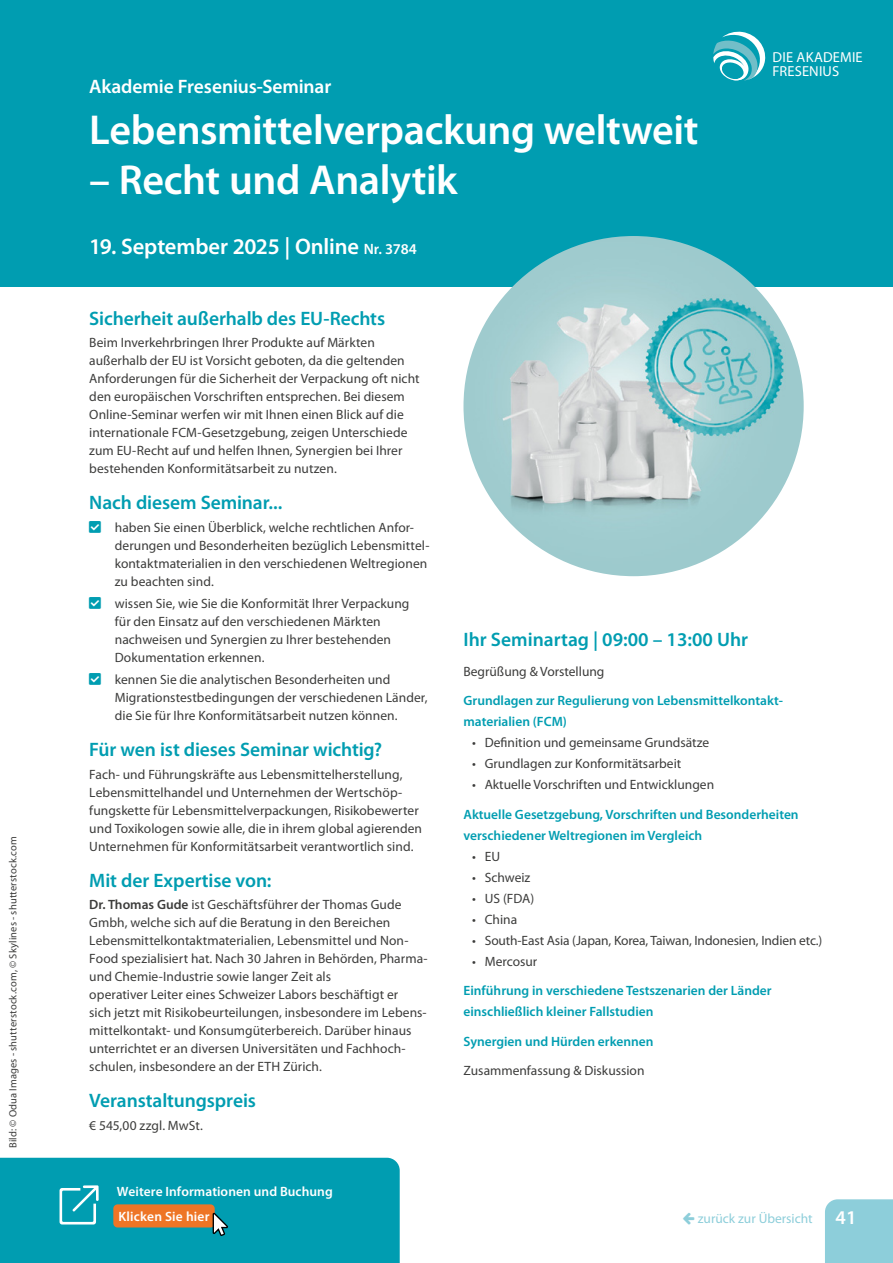
<style>
.page{position:relative;width:893px;height:1263px;background:#fff}
.page>*{position:absolute;margin:0;border:0;box-sizing:border-box;transform-origin:0 0}
.Seminartitel{font:600 42px "Myriad Pro";letter-spacing:-.01em;color:#fff}
.t1{font:600 22.5px "Myriad Pro";letter-spacing:-.005em;color:#fff}
.t2{font:600 19.5px "Myriad Pro";letter-spacing:-.005em;color:#009db1}
.t3{font:600 19.5px "Myriad Pro";letter-spacing:-.005em;color:#fff}
.t4{font:14.55px/14.5px "Myriad Pro";letter-spacing:.01em;color:#fff}
.t5{font:13.5px/18px "Myriad Pro";letter-spacing:.005em;color:#3c3c3b}
.t6{font:600 13.5px/21px "Myriad Pro";color:#009db1}
.t7{font:600 13.5px/25.5px "Myriad Pro";letter-spacing:.005em;color:#fff}
.t8{font:13.5px "Myriad Pro";color:#8dceda}
.t9{font:10.5px "Myriad Pro";letter-spacing:.01em;color:#3c3c3b}
.s1{font-size:15px}
.s2{font-weight:600}
.s3{font-weight:600;font-size:19.5px;color:#fff}
</style>
<div class="page">
<div style="left:0;top:0;width:893px;height:287px;background:#009db1"></div>
<svg style="left:713px;top:32px;width:53px;height:49px"></svg>
<img style="left:463px;top:236px;width:341px;height:340px;border-radius:170px">
<div style="left:825px;top:1199px;width:68px;height:64px;background:#8dceda"></div>
<svg style="left:0;top:1158px;width:400px;height:105px;background:#119caa"></svg>
<p class="t9" style="left:6px;top:1148px;width:313px;rotate:-90deg">Bild: © Odua Images - shutterstock.com, © Skylines - shutterstock.com</p>
<p class="t3" style="left:89px;top:74px;width:244px">Akademie Fresenius-Seminar</p>
<p class="Seminartitel" style="left:89px;top:103px;width:611px">Lebensmittelverpackung weltweit</p>
<p class="Seminartitel" style="left:89px;top:153px;width:370px">– Recht und Analytik</p>
<p class="t1" style="left:89px;top:232px;width:329px">19. September 2025 | Online <span class="s1">Nr. 3784</span></p>
<p class="t4" style="left:773px;top:49px;width:92px">DIE AKADEMIE<br>FRESENIUS</p>
<p class="t2" style="left:89px;top:306px;width:297px">Sicherheit außerhalb des EU-Rechts</p>
<p class="t5" style="left:89px;top:334px;width:332px">Beim Inverkehrbringen Ihrer Produkte auf Märkten außerhalb der EU ist Vorsicht geboten, da die geltenden Anforderungen für die Sicherheit der Verpackung oft nicht den europäischen Vorschriften entsprechen. Bei diesem Online-Seminar werfen wir mit Ihnen einen Blick auf die internationale FCM-Gesetzgebung, zeigen Unterschiede zum EU-Recht auf und helfen Ihnen, Synergien bei Ihrer bestehenden Konformitätsarbeit zu nutzen.</p>
<p class="t2" style="left:89px;top:490px;width:195px">Nach diesem Seminar...</p>
<p class="t5" style="left:115px;top:518px;width:316px">haben Sie einen Überblick, welche rechtlichen Anfor&shy;derungen und Besonderheiten bezüglich Lebensmittel&shy;kontaktmaterialien in den verschiedenen Weltregionen zu beachten sind.</p>
<p class="t5" style="left:115px;top:594px;width:296px">wissen Sie, wie Sie die Konformität Ihrer Verpackung für den Einsatz auf den verschiedenen Märkten nachweisen und Synergien zu Ihrer bestehenden Dokumentation erkennen.</p>
<p class="t5" style="left:115px;top:670px;width:314px">kennen Sie die analytischen Besonderheiten und<br>Migrationstestbedingungen der verschiedenen Länder, die Sie für Ihre Konformitätsarbeit nutzen können.</p>
<p class="t2" style="left:89px;top:737px;width:294px">Für wen ist dieses Seminar wichtig?</p>
<p class="t5" style="left:89px;top:765px;width:334px">Fach- und Führungskräfte aus Lebensmittelherstellung, Lebensmittelhandel und Unternehmen der Wertschöp&shy;fungskette für Lebensmittelverpackungen, Risikobewerter und Toxikologen sowie alle, die in ihrem global agierenden Unternehmen für Konformitätsarbeit verantwortlich sind.</p>
<p class="t2" style="left:89px;top:868px;width:184px">Mit der Expertise von:</p>
<p class="t5" style="left:89px;top:895px;width:340px"><span class="s2">Dr. Thomas Gude</span> ist Geschäftsführer der Thomas Gude Gmbh, welche sich auf die Beratung in den Bereichen Lebensmittelkontaktmaterialien, Lebensmittel und Non-Food spezialisiert hat. Nach 30 Jahren in Behörden, Pharma&shy;und Chemie-Industrie sowie langer Zeit als<br>operativer Leiter eines Schweizer Labors beschäftigt er<br>sich jetzt mit Risikobeurteilungen, insbesondere im Lebens&shy;mittelkontakt- und Konsumgüterbereich. Darüber hinaus unterrichtet er an diversen Universitäten und Fachhoch&shy;schulen, insbesondere an der ETH Zürich.</p>
<p class="t2" style="left:89px;top:1088px;width:168px">Veranstaltungspreis</p>
<p class="t5" style="left:89px;top:1116px;width:115px">€ 545,00 zzgl. MwSt.</p>
<p class="t7" style="left:117px;top:1178px;width:217px">Weitere Informationen und Buchung<br>Klicken Sie hier</p>
<p class="t2" style="left:463px;top:627px;width:286px">Ihr Seminartag | 09:00 – 13:00 Uhr</p>
<p class="t5" style="left:463px;top:662px;width:142px">Begrüßung &amp; Vorstellung</p>
<p class="t6" style="left:463px;top:690px;width:321px">Grundlagen zur Regulierung von Lebensmittelkontakt&shy;materialien (FCM)</p>
<p class="t5" style="left:472px;top:733px;width:239px">• Definition und gemeinsame Grundsätze</p>
<p class="t5" style="left:472px;top:754px;width:211px">• Grundlagen zur Konformitätsarbeit</p>
<p class="t5" style="left:472px;top:775px;width:244px">• Aktuelle Vorschriften und Entwicklungen</p>
<p class="t6" style="left:463px;top:803px;width:337px">Aktuelle Gesetzgebung, Vorschriften und Besonderheiten verschiedener Weltregionen im Vergleich</p>
<p class="t5" style="left:472px;top:847px;width:30px">• EU</p>
<p class="t5" style="left:472px;top:868px;width:60px">• Schweiz</p>
<p class="t5" style="left:472px;top:889px;width:64px">• US (FDA)</p>
<p class="t5" style="left:472px;top:910px;width:47px">• China</p>
<p class="t5" style="left:472px;top:931px;width:352px">• South-East Asia (Japan, Korea, Taiwan, Indonesien, Indien etc.)</p>
<p class="t5" style="left:472px;top:952px;width:67px">• Mercosur</p>
<p class="t6" style="left:463px;top:980px;width:310px">Einführung in verschiedene Testszenarien der Länder einschließlich kleiner Fallstudien</p>
<p class="t6" style="left:463px;top:1030px;width:192px">Synergien und Hürden erkennen</p>
<p class="t5" style="left:463px;top:1061px;width:183px">Zusammenfassung &amp; Diskussion</p>
<p class="t8" style="left:698px;top:1210px;width:160px">zurück zur Übersicht <span class="s3">41</span></p>
</div>
